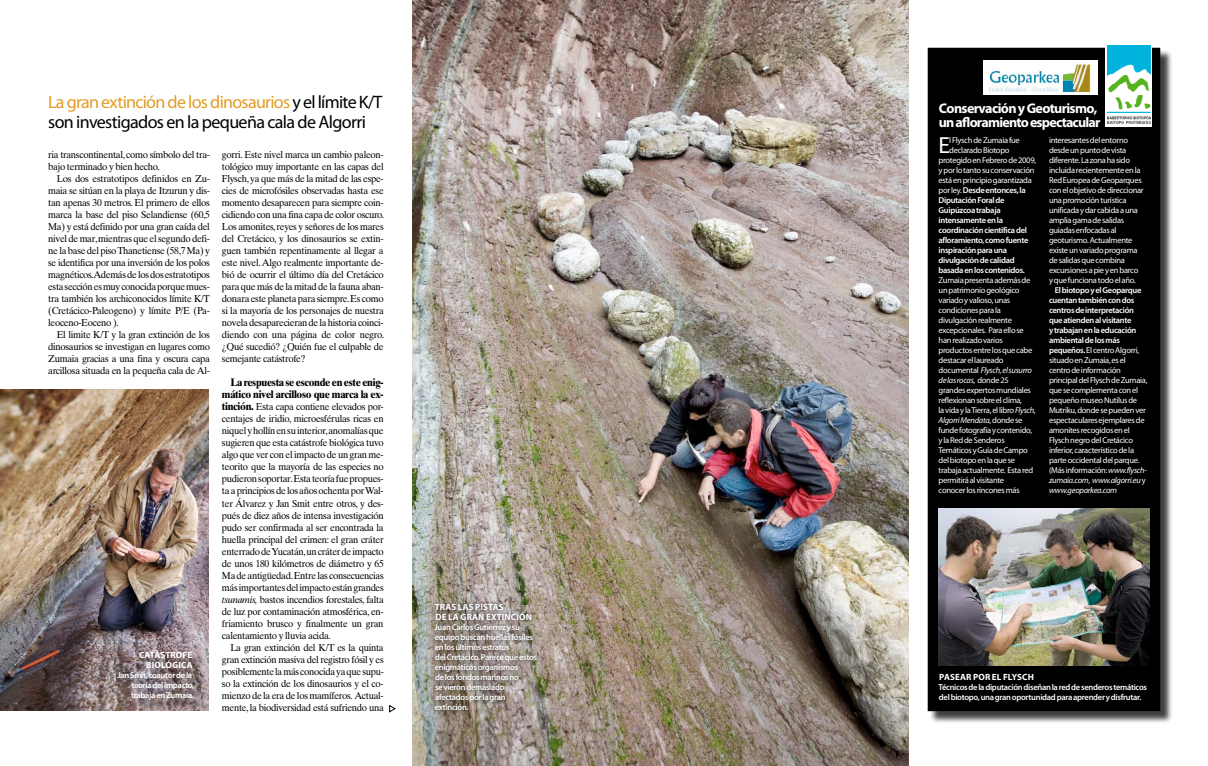
<style>
.page{position:relative;width:1208px;height:766px;background:#fff}
.page>*{position:absolute;margin:0;border:0;box-sizing:border-box;transform-origin:0 0}
.t1{font:23.3px "Myriad Pro";color:#fff}
.t2{font:18px/20px "Myriad Pro";letter-spacing:-.04em;color:#000}
.t3{font:700 14px/14px "Myriad Pro";letter-spacing:-.05em;color:#fff}
.t4{font:700 11px/12px "Times Ten LT Std";letter-spacing:-.03em;color:#000;text-align:right;scale:.95 1}
.t5{font:10px/12px "Times Ten LT Std";letter-spacing:-.03em;color:#000;text-align:justify;scale:.95 1}
.t6{font:700 9px/10px "Myriad Pro";letter-spacing:.015em;color:#fff}
.t7{font:8.5px/10px "Myriad Pro";letter-spacing:-.035em;color:#fff}
.t8{font:600 8.5px/10px "Myriad Pro";letter-spacing:-.035em;color:#fff}
.s1{color:#e29c27}
.s2{font-weight:700;font-size:11px}
.s3{font-style:italic}
.s4{font-weight:400}
.s5{font-weight:600}
</style>
<div class="page">
<img style="left:0;top:389px;width:208px;height:321px">
<div style="left:929px;top:49px;width:243px;height:674px;background:#000;opacity:.75"></div>
<div style="left:928px;top:48px;width:231px;height:662px;background:#000"></div>
<div style="left:927px;top:48px;width:233px;height:663px;border:1px solid #000"></div>
<div style="left:120px;top:652px;width:86px;height:59px;background:#000;opacity:.75"></div>
<img style="left:938px;top:508px;width:212px;height:157px">
<img style="left:412px;top:0;width:496px;height:765px">
<img style="left:983px;top:61px;width:114px;height:34px">
<div style="left:1105px;top:40px;width:46px;height:87px;background:#fff"></div>
<img style="left:1107px;top:45px;width:43px;height:79px">
<svg style="left:389px;top:705px;width:6px;height:6px"></svg>
<div style="left:430px;top:599px;width:112px;height:116px;background:#000;opacity:.75"></div>
<h2 class="t2" style="left:48px;top:92px;width:336px"><span class="s1">La gran extinción de los dinosaurios</span> y el límite K/T son investigados en la pequeña cala de Algorri</h2>
<p class="t5" style="left:48px;top:149px;width:172px">ria transcontinental, como símbolo del tra&shy;bajo terminado y bien hecho.</p>
<p class="t5" style="left:48px;top:173px;width:172px;text-indent:9px">Los dos estratotipos definidos en Zu&shy;maia se sitúan en la playa de Itzurun y dis&shy;tan apenas 30 metros. El primero de ellos marca la base del piso Selandiense (60,5<br>Ma) y está definido por una gran caída del nivel de mar, mientras que el segundo defi&shy;ne la base del piso Thanetiense (58,7 Ma) y se identifica por una inversión de los polos magnéticos. Además de los dos estratotipos esta sección es muy conocida porque mues&shy;tra también los archiconocidos límite K/T (Cretácico-Paleogeno) y límite P/E (Pa&shy;leoceno-Eoceno ).</p>
<p class="t5" style="left:48px;top:329px;width:172px;text-indent:9px">El limite K/T y la gran extinción de los dinosaurios se investigan en lugares como Zumaia gracias a una fina y oscura capa arcillosa situada en la pequeña cala de Al-</p>
<p class="t6" style="left:146px;top:649px;width:48px;text-indent:-7px">catástrof e biológi</p>
<p class="t6" style="left:181px;top:659px;width:12px">ca</p>
<p class="t8" style="left:131px;top:670px;width:65px;text-indent:-14px">Jan Smit, coautor de la teoría del impacto, trabaja en Zumaia.</p>
<p class="t5" style="left:222px;top:149px;width:172px">gorri. Este nivel marca un cambio paleon&shy;tológico muy importante en las capas del Flysch, ya que más de la mitad de las espe&shy;cies de microfósiles observadas hasta ese momento desaparecen para siempre coin&shy;cidiendo con una fina capa de color oscuro.<br>Los amonites, reyes y señores de los mares del Cretácico, y los dinosaurios se extin&shy;guen también repentinamente al llegar a este nivel. Algo realmente importante de&shy;bió de ocurrir el último día del Cretácico para que más de la mitad de la fauna aban&shy;donara este planeta para siempre. Es como si la mayoría de los personajes de nuestra novela desaparecieran de la historia coinci&shy;diendo con una página de color negro. ¿Qué sucedió? ¿Quién fue el culpable de semejante catástrofe?</p>
<p class="t4" style="left:222px;top:376px;width:172px">La respuesta se esconde en este enig&shy;mático nivel arcilloso que marca la ex-</p>
<p class="t5" style="left:222px;top:401px;width:172px"><span class="s2">tinción.</span> Esta capa contiene elevados por&shy;centajes de iridio, microesférulas ricas en niquel y hollín en su interior, anomalías que sugieren que esta catástrofe biológica tuvo algo que ver con el impacto de un gran me&shy;teorito que la mayoría de las especies no pudieron soportar. Esta teoría fue propues&shy;ta a principios de los años ochenta por Wal&shy;ter Álvarez y Jan Smit entre otros, y des&shy;pués de diez años de intensa investigación pudo ser confirmada al ser encontrada la huella principal del crimen: el gran cráter enterrado de Yucatán, un cráter de impacto de unos 180 kilómetros de diámetro y 65<br>Ma de antigüedad. Entre las consecuencias más importantes del impacto están grandes <span class="s3">tsunamis,</span> bastos incendios forestales, falta de luz por contaminación atmosférica, en&shy;friamiento brusco y finalmente un gran calentamiento y lluvia acida.</p>
<p class="t5" style="left:222px;top:641px;width:172px;text-indent:9px">La gran extinción del K/T es la quinta gran extinción masiva del registro fósil y es posiblemente la más conocida ya que supu&shy;so la extinción de los dinosaurios y el co&shy;mienzo de la era de los mamíferos. Actual&shy;mente, la biodiversidad está sufriendo una</p>
<p class="t6" style="left:435px;top:602px;width:97px">TRAS LAS PISTAS<br>DE LA GRAN EXTINCIÓN</p>
<p class="t8" style="left:434px;top:622px;width:104px">Juan Carlos Gutiérrez y su equipo buscan huellas fósiles en los últimos estratos<br>del Cretácico. Parece que estos enigmáticos organismos<br>de los fondos marinos no<br>se vieron demasiado afectados por la gran extinción.</p>
<h3 class="t3" style="left:939px;top:101px;width:163px">Conservación y Geoturismo, un afloramiento espectacular</h3>
<h1 class="t1" style="left:938px;top:133px;width:13px">E</h1>
<p class="t7" style="left:949px;top:135px;width:72px">l Flysch de Zumaia fue</p>
<p class="t7" style="left:949px;top:145px;width:62px">declarado Biotopo</p>
<p class="t7" style="left:938px;top:155px;width:99px">protegido en Febrero de 2009,</p>
<p class="t7" style="left:938px;top:165px;width:97px">y por lo tanto su conservación</p>
<p class="t7" style="left:938px;top:175px;width:95px">está en principio garantizada</p>
<p class="t8" style="left:938px;top:185px;width:89px"><span class="s4">por ley.</span> Desde entonces, la</p>
<p class="t8" style="left:938px;top:195px;width:68px">Diputación Foral de</p>
<p class="t8" style="left:938px;top:205px;width:64px">Guipúzcoa trabaja</p>
<p class="t8" style="left:938px;top:215px;width:66px">intensamente en la</p>
<p class="t8" style="left:938px;top:225px;width:90px">coordinación científica del</p>
<p class="t8" style="left:938px;top:235px;width:91px">afloramiento, como fuente</p>
<p class="t8" style="left:938px;top:245px;width:70px">inspiración para una</p>
<p class="t8" style="left:938px;top:255px;width:78px">divulgación de calidad</p>
<p class="t8" style="left:938px;top:265px;width:88px">basada en los contenidos.</p>
<p class="t7" style="left:938px;top:275px;width:99px">Zumaia presenta además de un patrimonio geológico variado y valioso, unas condiciones para la divulgación realmente excepcionales. Para ello se han realizado varios productos entre los que cabe destacar el laureado documental <span class="s3">Flysch, el susurro de las rocas</span>, donde 25 grandes expertos mundiales reflexionan sobre el clima,<br>la vida y la Tierra, el libro <span class="s3">Flysch,<br>Algorri Mendata</span>, donde se funde fotografía y contenido, y la Red de Senderos<br>Temáticos y Guía de Campo del biotopo en la que se trabaja actualmente. Esta red permitirá al visitante<br>conocer los rincones más</p>
<p class="t7" style="left:1049px;top:135px;width:96px">interesantes del entorno desde un punto de vista diferente. La zona ha sido incluida recientemente en la<br>Red Europea de Geoparques con el objetivo de direccionar una promoción turística unificada y dar cabida a una amplia gama de salidas guiadas enfocadas al geoturismo. Actualmente existe un variado programa de salidas que combina excursiones a pie y en barco y que funciona todo el año.</p>
<p class="t7" style="left:1049px;top:285px;width:100px;text-indent:6px"><span class="s5">El biotopo y el Geoparque cuentan también con dos centros de interpretación que atienden al visitante<br>y trabajan en la educación ambiental de los más pequeños.</span> El centro Algorri, situado en Zumaia, es el centro de información principal del Flysch de Zumaia, que se complementa con el pequeño museo Nutilus de<br>Mutriku, donde se pueden ver espectaculares ejemplares de amonites recogidos en el<br>Flysch negro del Cretácico inferior, característico de la parte occidental del parque. (Más información: <span class="s3">www.flysch&shy;zumaia.com</span>, <span class="s3">www.algorri.eu</span> y <span class="s3">www.geoparkea.com</span></p>
<p class="t6" style="left:939px;top:672px;width:96px">PASEAR POR EL FLYSCH</p>
<p class="t8" style="left:938px;top:682px;width:210px">Técnicos de la diputación diseñan la red de senderos temáticos del biotopo, una gran oportunidad para aprender y disfrutar.</p>
</div>
